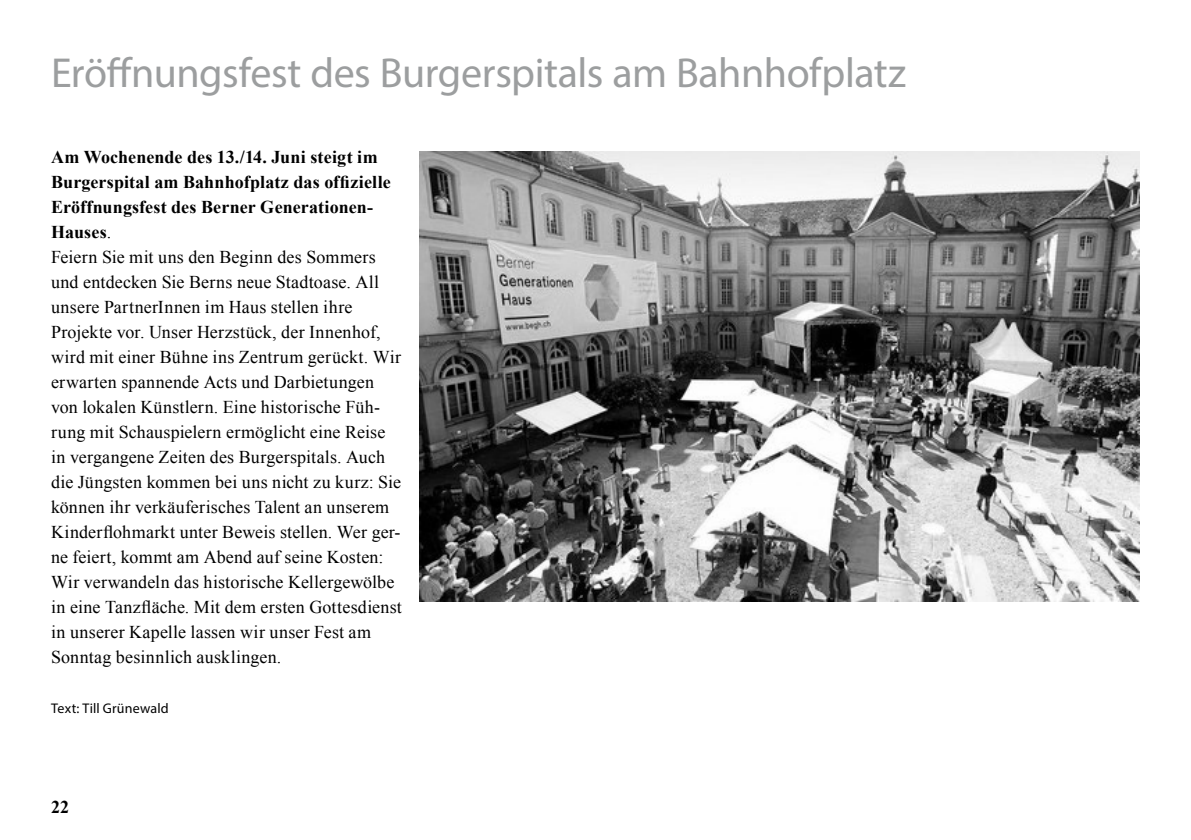
<style>
.page{position:relative;width:1191px;height:840px;background:#fff}
.page>*{position:absolute;margin:0;border:0;box-sizing:border-box;transform-origin:0 0}
.t1{font:42px "Myriad Pro";letter-spacing:-.01em;color:#9c9e9f}
.t2{font:18px/25px "Times New Roman";letter-spacing:.01em;color:#000}
.t3{font:700 18px "Times New Roman";color:#000}
.t4{font:14px "Myriad Pro";letter-spacing:.015em;color:#000}
.s1{font-weight:700}
</style>
<div class="page">
<img style="left:420px;top:152px;width:720px;height:449px">
<h1 class="t1" style="left:51px;top:47px;width:856px">Eröffnungsfest des Burgerspitals am Bahnhofplatz</h1>
<p class="t2" style="left:51px;top:144px;width:352px"><span class="s1">Am Wochenende des 13./14. Juni steigt im Burgerspital am Bahnhofplatz das offizielle Eröffnungsfest des Berner Generationen-Hauses</span>.<br>Feiern Sie mit uns den Beginn des Sommers und entdecken Sie Berns neue Stadtoase. All unsere PartnerInnen im Haus stellen ihre Projekte vor. Unser Herzstück, der Innenhof, wird mit einer Bühne ins Zentrum gerückt. Wir erwarten spannende Acts und Darbietungen von lokalen Künstlern. Eine historische Füh&shy;rung mit Schauspielern ermöglicht eine Reise in vergangene Zeiten des Burgerspitals. Auch die Jüngsten kommen bei uns nicht zu kurz: Sie können ihr verkäuferisches Talent an unserem Kinderflohmarkt unter Beweis stellen. Wer ger&shy;ne feiert, kommt am Abend auf seine Kosten:<br>Wir verwandeln das historische Kellergewölbe in eine Tanzfläche. Mit dem ersten Gottesdienst in unserer Kapelle lassen wir unser Fest am Sonntag besinnlich ausklingen.</p>
<p class="t4" style="left:51px;top:699px;width:119px">Text: Till Grünewald</p>
<p class="t3" style="left:51px;top:794px;width:19px">22</p>
</div>
